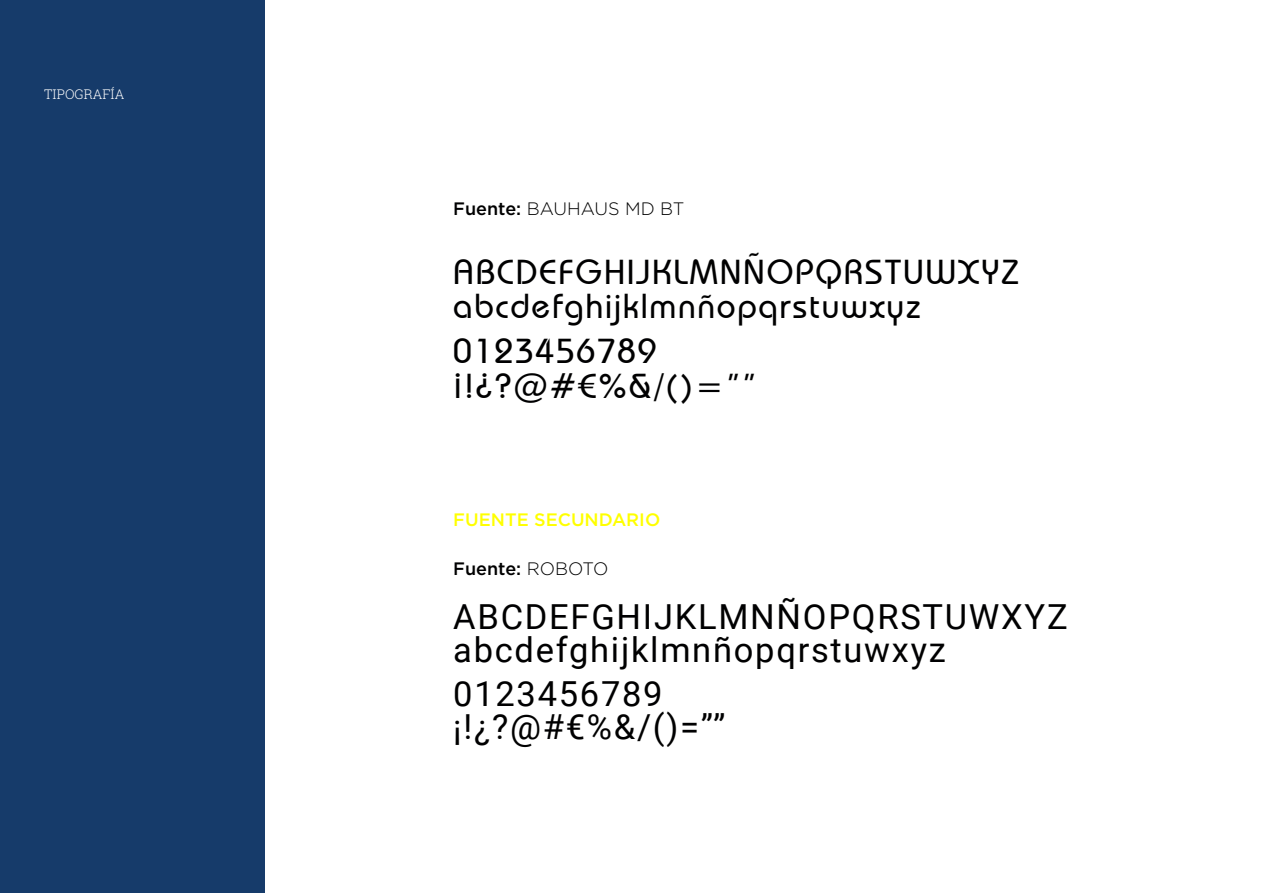
<style>
.page{position:relative;width:1263px;height:893px;background:#fff}
.page>*{position:absolute;margin:0;border:0;box-sizing:border-box;transform-origin:0 0}
.t1{font:500 34.5px/34.5px "Bauhaus IT Cby BT";letter-spacing:.05em;color:#000001}
.t2{font:34.5px/33px "Roboto";letter-spacing:.05em;color:#000001}
.t3{font:300 18px "Gotham";color:#000001}
.t4{font:500 18px "Gotham";color:#ff0}
.t5{font:500 18px "Gotham";color:#000001}
.t6{font:300 13.35px "Roboto Slab";color:#fff}
.s1{font-weight:500}
.s2{font-weight:300}
</style>
<div class="page">
<div style="left:0;top:0;width:264px;height:893px;background:#163b6a"></div>
<p class="t6" style="left:44px;top:85px;width:82px">TIPOGRAFÍA</p>
<p class="t3" style="left:453px;top:200px;width:233px"><span class="s1">Fuente:</span> BAUHAUS MD BT</p>
<p class="t1" style="left:453px;top:258px;width:567px">ABCDEFGHIJKLMNÑOPQRSTUWXYZ abcdefghijklmnñopqrstuwxyz</p>
<p class="t1" style="left:453px;top:337px;width:305px">0123456789 ¡!¿?@#€%&amp;/()=””</p>
<p class="t4" style="left:453px;top:512px;width:208px">FUENTE SECUNDARIO</p>
<p class="t5" style="left:453px;top:560px;width:156px">Fuente: <span class="s2">ROBOTO</span></p>
<p class="t2" style="left:453px;top:603px;width:616px">ABCDEFGHIJKLMNÑOPQRSTUWXYZ abcdefghijklmnñopqrstuwxyz</p>
<p class="t2" style="left:453px;top:680px;width:274px">0123456789 ¡!¿?@#€%&amp;/()=””</p>
</div>
